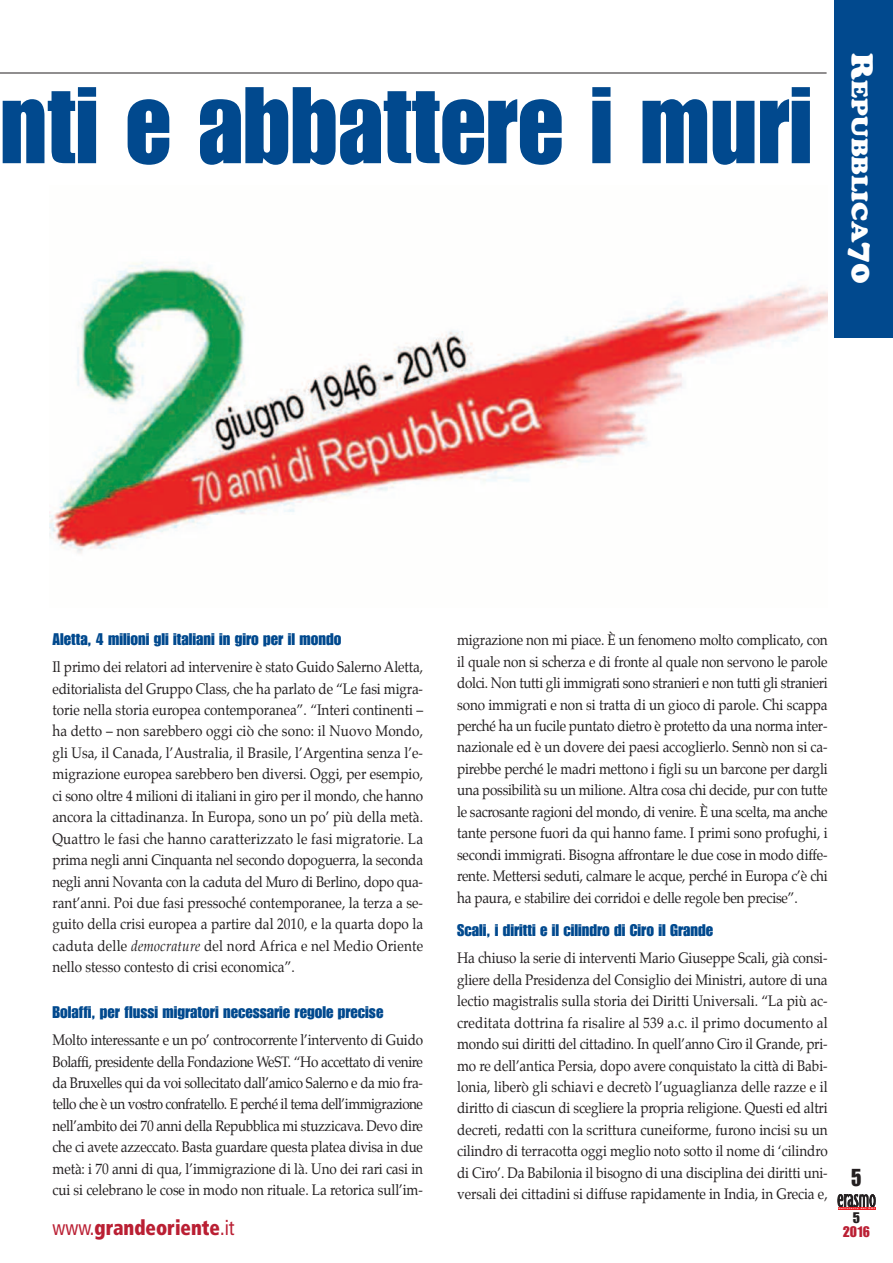
<style>
.page{position:relative;width:893px;height:1263px;background:#fff}
.page>*{position:absolute;margin:0;border:0;box-sizing:border-box;transform-origin:0 0}
.t1{font:106.5px "Impact";color:#01498e;scale:.96 1}
.t2{font:24px "Impact";color:#231f20;scale:.9 1}
.t3{font:22.5px "Cooper Black Std";color:#fff;scale:1.1 1}
.t4{font:900 condensed 21px "Frutiger";color:#ba1f33;scale:.9 1}
.t5{font:16.5px "Impact";color:#01498e}
.t6{font:15px/21.5px "Palatino";letter-spacing:-.01em;color:#231f20;text-align:justify;scale:.9 1}
.t7{font:15px "Impact";color:#ba1f33}
.t8{font:15px "Impact";color:#231f20}
.t9{font:700 2.1px "Officina Sans";letter-spacing:.2em;color:#fff;scale:1.53 1}
.s1{font-size:30px}
.s2{font-style:italic}
.s3{font-weight:400}
</style>
<div class="page">
<div style="left:834px;top:0;width:59px;height:338px;background:#01498e"></div>
<svg style="left:838px;top:1194px;width:38px;height:13px"></svg>
<hr style="left:838px;top:1207px;width:37px;height:2px;background:#ee1d23">
<img style="left:49px;top:262px;width:778px;height:292px">
<hr style="left:0;top:73px;width:827px;height:1px;background:#231f20">
<h1 class="t1" style="left:0;top:87px;width:848px">nti e abbattere i muri</h1>
<h3 class="t3" style="left:868px;top:53px;width:211px;rotate:90deg"><span class="s1">R</span>EPUBBLICA<span class="s1">70</span></h3>
<p class="t5" style="left:53px;top:633px;width:290px">Aletta, 4 milioni gli italiani in giro per il mondo</p>
<p class="t6" style="left:53px;top:657px;width:413px">Il primo dei relatori ad intervenire è stato Guido Salerno Aletta, editorialista del Gruppo Class, che ha parlato de “Le fasi migra&shy;torie nella storia europea contemporanea”. “Interi continenti – ha detto – non sarebbero oggi ciò che sono: il Nuovo Mondo, gli Usa, il Canada, l’Australia, il Brasile, l’Argentina senza l’e&shy;migrazione europea sarebbero ben diversi. Oggi, per esempio, ci sono oltre 4 milioni di italiani in giro per il mondo, che hanno ancora la cittadinanza. In Europa, sono un po’ più della metà.<br>Quattro le fasi che hanno caratterizzato le fasi migratorie. La prima negli anni Cinquanta nel secondo dopoguerra, la seconda negli anni Novanta con la caduta del Muro di Berlino, dopo qua&shy;rant’anni. Poi due fasi pressoché contemporanee, la terza a se&shy;guito della crisi europea a partire dal 2010, e la quarta dopo la caduta delle <span class="s2">democrature</span> del nord Africa e nel Medio Oriente nello stesso contesto di crisi economica”.</p>
<p class="t5" style="left:53px;top:1006px;width:332px">Bolaffi, per flussi migratori necessarie regole precise</p>
<p class="t6" style="left:53px;top:1030px;width:413px">Molto interessante e un po’ controcorrente l’intervento di Guido Bolaffi, presidente della Fondazione WeST. “Ho accettato di venire da Bruxelles qui da voi sollecitato dall’amico Salerno e da mio fra&shy;tello che è un vostro confratello. E perché il tema dell’immigrazione nell’ambito dei 70 anni della Repubblica mi stuzzicava. Devo dire che ci avete azzeccato. Basta guardare questa platea divisa in due metà: i 70 anni di qua, l’immigrazione di là. Uno dei rari casi in cui si celebrano le cose in modo non rituale. La retorica sull’im-</p>
<h3 class="t4" style="left:53px;top:1219px;width:204px"><span class="s3">www.</span>grandeoriente<span class="s3">.it</span></h3>
<p class="t6" style="left:457px;top:630px;width:413px">migrazione non mi piace. È un fenomeno molto complicato, con il quale non si scherza e di fronte al quale non servono le parole dolci. Non tutti gli immigrati sono stranieri e non tutti gli stranieri sono immigrati e non si tratta di un gioco di parole. Chi scappa perché ha un fucile puntato dietro è protetto da una norma inter&shy;nazionale ed è un dovere dei paesi accoglierlo. Sennò non si ca&shy;pirebbe perché le madri mettono i figli su un barcone per dargli una possibilità su un milione. Altra cosa chi decide, pur con tutte le sacrosante ragioni del mondo, di venire. È una scelta, ma anche tante persone fuori da qui hanno fame. I primi sono profughi, i secondi immigrati. Bisogna affrontare le due cose in modo diffe&shy;rente. Mettersi seduti, calmare le acque, perché in Europa c’è chi ha paura, e stabilire dei corridoi e delle regole ben precise”.</p>
<p class="t5" style="left:457px;top:924px;width:258px">Scali, i diritti e il cilindro di Ciro il Grande</p>
<p class="t6" style="left:457px;top:948px;width:413px">Ha chiuso la serie di interventi Mario Giuseppe Scali, già consi&shy;gliere della Presidenza del Consiglio dei Ministri, autore di una lectio magistralis sulla storia dei Diritti Universali. “La più ac&shy;creditata dottrina fa risalire al 539 a.c. il primo documento al mondo sui diritti del cittadino. In quell’anno Ciro il Grande, pri&shy;mo re dell’antica Persia, dopo avere conquistato la città di Babi&shy;lonia, liberò gli schiavi e decretò l’uguaglianza delle razze e il diritto di ciascun di scegliere la propria religione. Questi ed altri decreti, redatti con la scrittura cuneiforme, furono incisi su un cilindro di terracotta oggi meglio noto sotto il nome di ‘cilindro di Ciro’. Da Babilonia il bisogno di una disciplina dei diritti uni&shy;versali dei cittadini si diffuse rapidamente in India, in Grecia e,</p>
<h2 class="t2" style="left:851px;top:1169px;width:13px">5</h2>
<p class="t9" style="left:838px;top:1207px;width:25px">Notiziario del GOI</p>
<p class="t8" style="left:853px;top:1212px;width:9px">5</p>
<p class="t7" style="left:843px;top:1226px;width:29px">2016</p>
</div>
